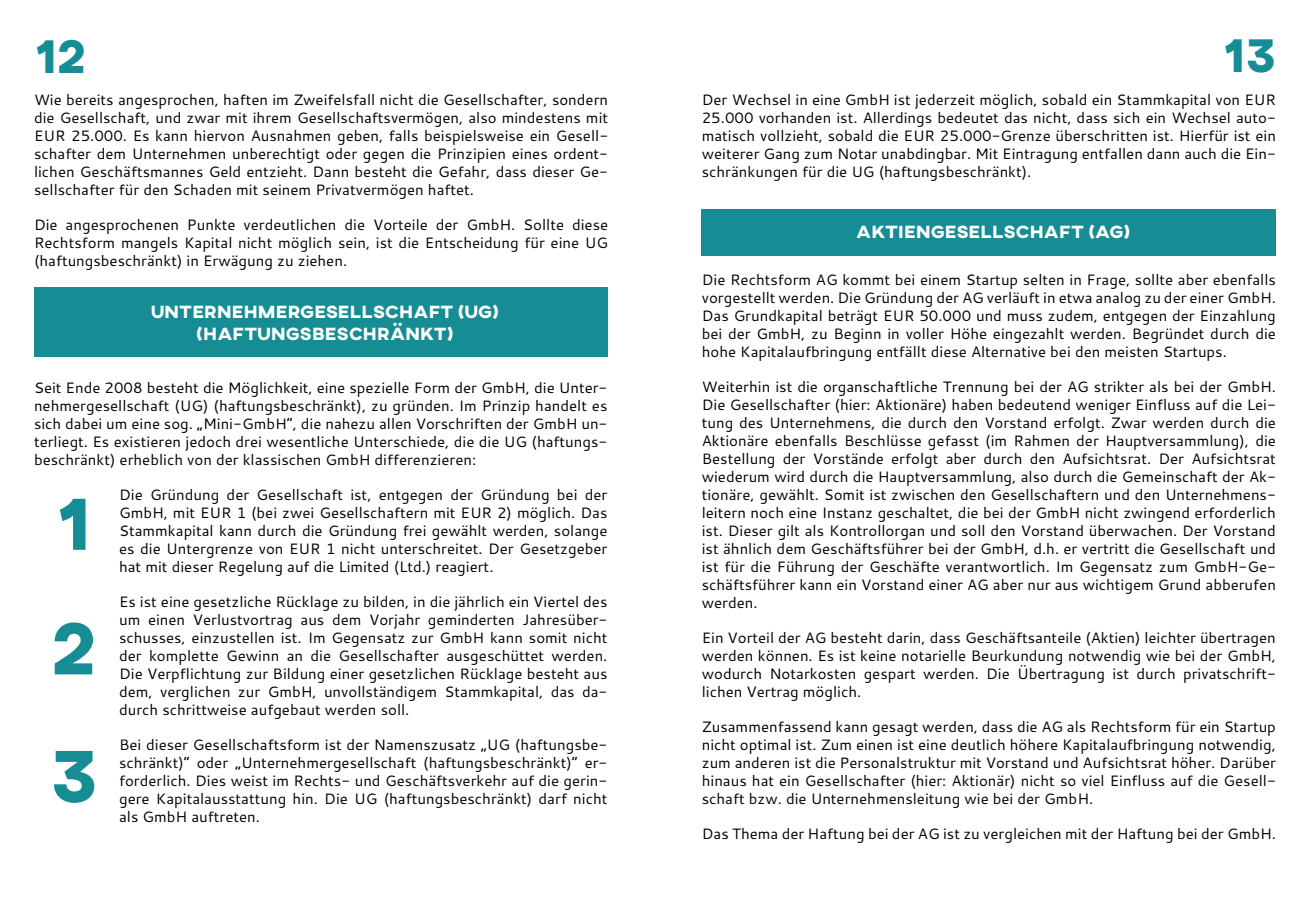
<style>
.page{position:relative;width:1310px;height:919px;background:#fff}
.page>*{position:absolute;margin:0;border:0;box-sizing:border-box;transform-origin:0 0}
.t1{font:800 75px/126px "AXIS";color:#168d94;text-align:justify}
.t2{font:800 48px "AXIS";color:#168d94}
.t3{font:800 18px "AXIS";letter-spacing:.01em;color:#fff}
.t4{font:15px/18px "Cantarell";color:#000;text-align:justify}
</style>
<div class="page">
<div style="left:34px;top:287px;width:573px;height:70px;background:#168d94"></div>
<div style="left:702px;top:209px;width:574px;height:46px;background:#168d94"></div>
<h2 class="t2" style="left:35px;top:25px;width:53px">12</h2>
<h2 class="t2" style="left:1223px;top:23px;width:54px">13</h2>
<p class="t4" style="left:34px;top:90px;width:576px">Wie bereits angesprochen, haften im Zweifelsfall nicht die Gesellschafter, sondern die Gesellschaft, und zwar mit ihrem Gesellschaftsvermögen, also mindestens mit EUR 25.000. Es kann hiervon Ausnahmen geben, falls beispielsweise ein Gesell&shy;schafter dem Unternehmen unberechtigt oder gegen die Prinzipien eines ordent&shy;lichen Geschäftsmannes Geld entzieht. Dann besteht die Gefahr, dass dieser Ge&shy;sellschafter für den Schaden mit seinem Privatvermögen haftet.</p>
<p class="t4" style="left:34px;top:215px;width:576px">Die angesprochenen Punkte verdeutlichen die Vorteile der GmbH. Sollte diese Rechtsform mangels Kapital nicht möglich sein, ist die Entscheidung für eine UG (haftungsbeschränkt) in Erwägung zu ziehen.</p>
<p class="t3" style="left:151px;top:300px;width:28px">UNTERNEHMERGESELLSCHAFT</p>
<p class="t3" style="left:458px;top:300px;width:43px">(UG)</p>
<p class="t3" style="left:196px;top:321px;width:22px">(HAFTUNGSBESCHR</p>
<p class="t3" style="left:390px;top:321px;width:30px">ÄNKT</p>
<p class="t3" style="left:447px;top:321px;width:8px">)</p>
<p class="t4" style="left:34px;top:378px;width:575px">Seit Ende 2008 besteht die Möglichkeit, eine spezielle Form der GmbH, die Unter&shy;nehmergesellschaft (UG) (haftungsbeschränkt), zu gründen. I m Prinzip handelt es sich dabei um eine sog. „Mini-GmbH“, die nahezu allen Vorschriften der GmbH un&shy;terliegt. Es existieren jedoch drei wesentliche Unterschiede, die die UG (haftungs&shy;beschränkt) erheblich von der klassischen GmbH differenzieren:</p>
<p class="t4" style="left:119px;top:485px;width:490px">Die Gründung der Gesellschaft ist, entgegen der Gründung bei der GmbH, mit EUR 1 (bei zwei Gesellschaftern mit EUR 2) möglich. Das Stammkapital kann durch die Gründung frei gewählt werden, solange es die Untergrenze von EUR 1 nicht unterschreitet. Der Gesetzgeber hat mit dieser Regelung auf die Limited (Ltd.) reagiert.</p>
<p class="t4" style="left:119px;top:592px;width:490px">Es ist eine gesetzliche Rücklage zu bilden, in die jährlich ein Viertel des um einen Verlustvortrag aus dem Vorjahr geminderten Jahresüber&shy;schusses, einzustellen ist. Im Gegensatz zur GmbH kann somit nicht der komplette Gewinn an die Gesellschafter ausgeschüttet werden.<br>Die Verpflichtung zur Bildung einer gesetzlichen Rücklage besteht aus dem, verglichen zur GmbH, unvollständigem Stammkapital, das da&shy;durch schrittweise aufgebaut werden soll.</p>
<p class="t4" style="left:119px;top:735px;width:490px">Bei dieser Gesellschaftsform ist der Namenszusatz „UG (haftungsbe&shy;schränkt)“ oder „Unternehmergesellschaft (haftungsbeschränkt)“ er&shy;forderlich. Dies weist im Rechts- und Geschäftsverkehr auf die gerin&shy;gere Kapitalausstattung hin. Die UG (haftungsbeschränkt) darf nicht als GmbH auftreten.</p>
<h1 class="t1" style="left:50px;top:465px;width:49px">1<br>2<br>3</h1>
<p class="t4" style="left:702px;top:90px;width:576px">Der Wechsel in eine GmbH ist jederzeit möglich, sobald ein Stammkapital von EUR 25.000 vorhanden ist. Allerdings bedeutet das nicht, dass sich ein Wechsel auto&shy;matisch vollzieht, sobald die EUR 25.000-Grenze überschritten ist. Hierfür ist ein weiterer Gang zum Notar unabdingbar. Mit Eintragung entfallen dann auch die Ein&shy;schränkungen für die UG (haftungsbeschränkt).</p>
<p class="t3" style="left:856px;top:219px;width:14px">AKTIENGESELLSCHAFT</p>
<p class="t3" style="left:1088px;top:219px;width:43px">(AG)</p>
<p class="t4" style="left:702px;top:270px;width:576px">Die Rechtsform AG kommt bei einem Startup selten in Frage, sollte aber ebenfalls vorgestellt werden. Die Gründung der AG verläuft in etwa analog zu der einer GmbH.<br>Das Grundkapital beträgt EUR 50.000 und muss zudem, entgegen der Einzahlung bei der GmbH, zu Beginn in voller Höhe eingezahlt werden. Begründet durch die hohe Kapitalaufbringung entfällt diese Alternative bei den meisten Startups.</p>
<p class="t4" style="left:702px;top:377px;width:576px">Weiterhin ist die organschaftliche Trennung bei der AG strikter als bei der GmbH.<br>Die Gesellschafter (hier: Aktionäre) haben bedeutend weniger Einfluss auf die Lei&shy;tung des Unternehmens, die durch den Vorstand erfolgt. Zwar werden durch die Aktionäre ebenfalls Beschlüsse gefasst (im Rahmen der Hauptversammlung), die Bestellung der Vorstände erfolgt aber durch den Aufsichtsrat. Der Aufsichtsrat wiederum wird durch die Hauptversammlung, also durch die Gemeinschaft der Ak&shy;tionäre, gewählt. Somit ist zwischen den Gesellschaftern und den Unternehmens&shy;leitern noch eine Instanz geschaltet, die bei der GmbH nicht zwingend erforderlich ist. Dieser gilt als Kontrollorgan und soll den Vorstand überwachen. Der Vorstand ist ähnlich dem Geschäftsführer bei der GmbH, d.h. er vertritt die Gesellschaft und ist für die Führung der Geschäfte verantwortlich. Im Gegensatz zum GmbH-Ge&shy;schäftsführer kann ein Vorstand einer AG aber nur aus wichtigem Grund abberufen werden.</p>
<p class="t4" style="left:702px;top:628px;width:576px">Ein Vorteil der AG besteht darin, dass Geschäftsanteile (Aktien) leichter übertragen werden können. Es ist keine notarielle Beurkundung notwendig wie bei der GmbH, wodurch Notarkosten gespart werden. Die Übertragung ist durch privatschrift&shy;lichen Vertrag möglich.</p>
<p class="t4" style="left:702px;top:717px;width:576px">Zusammenfassend kann gesagt werden, dass die AG als Rechtsform für ein Startup nicht optimal ist. Zum einen ist eine deutlich höhere Kapitalaufbringung notwendig, zum anderen ist die Personalstruktur mit Vorstand und Aufsichtsrat höher. Darüber hinaus hat ein Gesellschafter (hier: Aktionär) nicht so viel Einfluss auf die Gesell&shy;schaft bzw. die Unternehmensleitung wie bei der GmbH.</p>
<p class="t4" style="left:702px;top:824px;width:575px">Das Thema der Haftung bei der AG ist zu vergleichen mit der Haftung bei der GmbH.</p>
</div>
